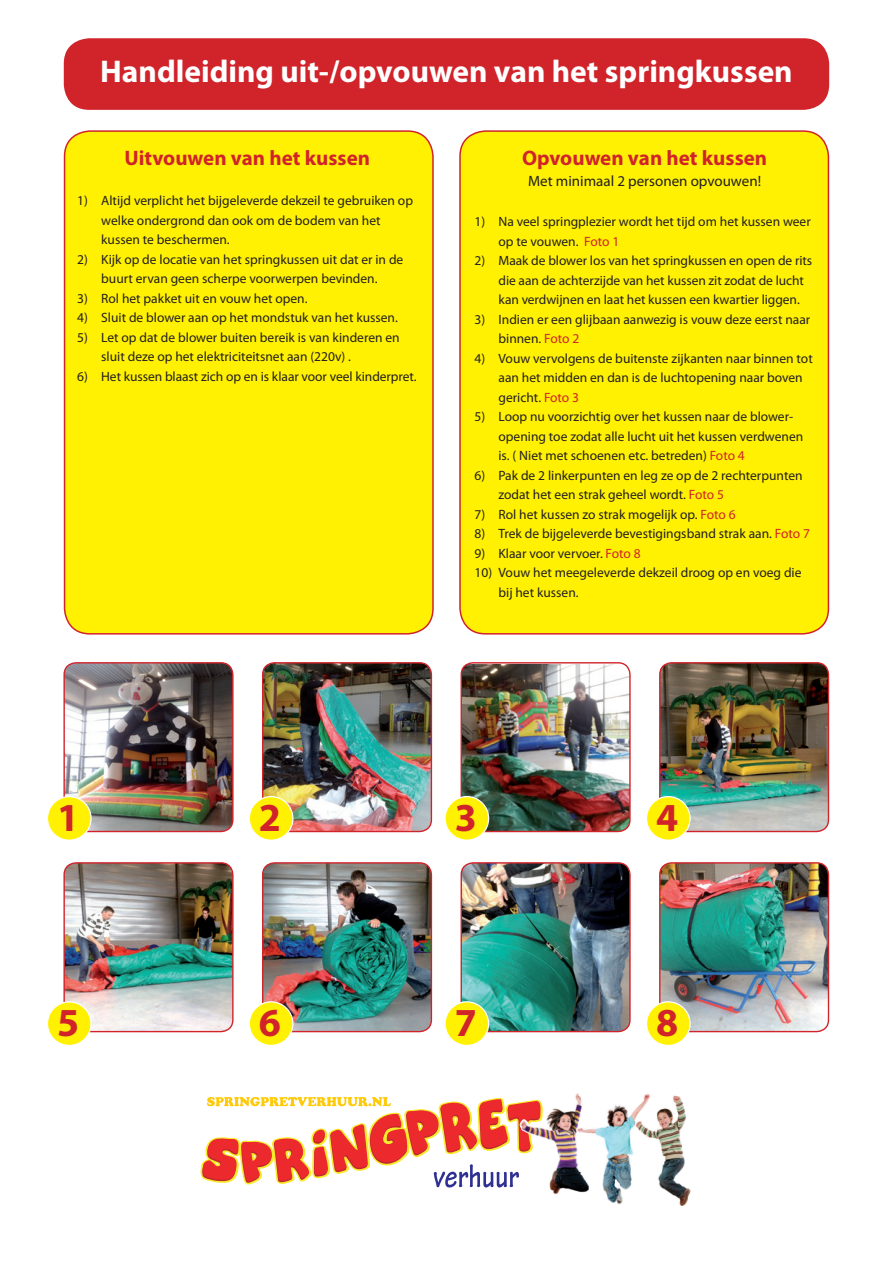
<style>
.page{position:relative;width:893px;height:1263px;background:#fff}
.page>*{position:absolute;margin:0;border:0;box-sizing:border-box;transform-origin:0 0}
.t1{font:700 39.9px "Myriad Pro";color:#d1232a}
.t2{font:700 31.5px "Myriad Pro";color:#fff}
.t3{font:700 21px "Myriad Pro";color:#d1232a}
.t4{font:15px "Myriad Pro";color:#231f20}
.t5{font:13.5px/19.5px "Myriad Pro";color:#231f20}
.s1{color:#d1232a}
</style>
<div class="page">
<svg style="left:200px;top:1097px;width:319px;height:91px"></svg>
<img style="left:519px;top:1093px;width:142px;height:112px">
<img style="left:65px;top:664px;width:167px;height:167px">
<div style="left:63px;top:662px;width:171px;height:170px;border:1px solid #d1232a;border-radius:12px"></div>
<img style="left:263px;top:663px;width:168px;height:168px">
<div style="left:262px;top:662px;width:170px;height:170px;border:1px solid #d1232a;border-radius:12px"></div>
<img style="left:461px;top:664px;width:168px;height:167px">
<div style="left:461px;top:662px;width:170px;height:170px;border:1px solid #d1232a;border-radius:12px"></div>
<img style="left:661px;top:663px;width:167px;height:168px">
<div style="left:659px;top:662px;width:170px;height:170px;border:1px solid #d1232a;border-radius:12px"></div>
<img style="left:65px;top:864px;width:167px;height:167px">
<div style="left:63px;top:862px;width:171px;height:170px;border:1px solid #d1232a;border-radius:12px"></div>
<img style="left:263px;top:863px;width:168px;height:168px">
<div style="left:262px;top:862px;width:170px;height:170px;border:1px solid #d1232a;border-radius:12px"></div>
<img style="left:461px;top:863px;width:169px;height:168px">
<div style="left:461px;top:862px;width:170px;height:170px;border:1px solid #d1232a;border-radius:12px"></div>
<img style="left:661px;top:863px;width:167px;height:168px">
<div style="left:659px;top:862px;width:170px;height:170px;border:1px solid #d1232a;border-radius:12px"></div>
<div style="left:64px;top:38px;width:765px;height:72px;background:#d1232a;border-radius:26px"></div>
<div style="left:65px;top:131px;width:368px;height:503px;background:#fff101;border-radius:26px"></div>
<div style="left:64px;top:130px;width:370px;height:505px;border:2px solid #d1232a;border-radius:26px"></div>
<div style="left:460px;top:131px;width:368px;height:503px;background:#fff101;border-radius:26px"></div>
<div style="left:459px;top:130px;width:370px;height:505px;border:2px solid #d1232a;border-radius:26px"></div>
<div style="left:47px;top:797px;width:44px;height:43px;background:#fff101;border-radius:50%"></div>
<div style="left:47px;top:796px;width:45px;height:45px;border:1px solid #fff;border-radius:50%"></div>
<div style="left:47px;top:1002px;width:44px;height:43px;background:#fff101;border-radius:50%"></div>
<div style="left:47px;top:1001px;width:45px;height:45px;border:1px solid #fff;border-radius:50%"></div>
<div style="left:249px;top:797px;width:44px;height:43px;background:#fff101;border-radius:50%"></div>
<div style="left:249px;top:796px;width:44px;height:45px;border:1px solid #fff;border-radius:50%"></div>
<div style="left:249px;top:1002px;width:44px;height:43px;background:#fff101;border-radius:50%"></div>
<div style="left:249px;top:1001px;width:44px;height:45px;border:1px solid #fff;border-radius:50%"></div>
<div style="left:445px;top:797px;width:44px;height:43px;background:#fff101;border-radius:50%"></div>
<div style="left:444px;top:796px;width:45px;height:45px;border:1px solid #fff;border-radius:50%"></div>
<div style="left:445px;top:1002px;width:44px;height:43px;background:#fff101;border-radius:50%"></div>
<div style="left:444px;top:1001px;width:45px;height:45px;border:1px solid #fff;border-radius:50%"></div>
<div style="left:646px;top:797px;width:44px;height:43px;background:#fff101;border-radius:50%"></div>
<div style="left:646px;top:796px;width:45px;height:45px;border:1px solid #fff;border-radius:50%"></div>
<div style="left:646px;top:1002px;width:44px;height:43px;background:#fff101;border-radius:50%"></div>
<div style="left:646px;top:1001px;width:45px;height:45px;border:1px solid #fff;border-radius:50%"></div>
<h2 class="t2" style="left:100px;top:51px;width:694px">Handleiding uit-/opvouwen van het springkussen</h2>
<h3 class="t3" style="left:125px;top:144px;width:247px">Uitvouwen van het kussen</h3>
<p class="t5" style="left:101px;top:191px;width:313px;text-indent:-24px">1) Altijd verplicht het bijgeleverde dekzeil te gebruiken op welke ondergrond dan ook om de bodem van het kussen te beschermen.</p>
<p class="t5" style="left:77px;top:249px;width:328px;text-align:center">2) Kijk op de locatie van het springkussen uit dat er in de buurt ervan geen scherpe voorwerpen bevinden.</p>
<p class="t5" style="left:77px;top:288px;width:232px">3) Rol het pakket uit en vouw het open.</p>
<p class="t5" style="left:77px;top:308px;width:322px">4) Sluit de blower aan op het mondstuk van het kussen.</p>
<p class="t5" style="left:101px;top:327px;width:300px;text-indent:-24px">5) Let op dat de blower buiten bereik is van kinderen en sluit deze op het elektriciteitsnet aan (220v) .</p>
<p class="t5" style="left:77px;top:366px;width:341px">6) Het kussen blaast zich op en is klaar voor veel kinderpret.</p>
<h3 class="t3" style="left:522px;top:144px;width:247px">Opvouwen van het kussen</h3>
<p class="t4" style="left:528px;top:171px;width:235px">Met minimaal 2 personen opvouwen!</p>
<p class="t5" style="left:498px;top:212px;width:314px;text-indent:-24px">1) Na veel springplezier wordt het tijd om het kussen weer op te vouwen. <span class="s1">Foto 1</span></p>
<p class="t5" style="left:498px;top:251px;width:315px;text-indent:-24px">2) Maak de blower los van het springkussen en open de rits die aan de achterzijde van het kussen zit zodat de lucht kan verdwijnen en laat het kussen een kwartier liggen.</p>
<p class="t5" style="left:498px;top:309px;width:313px;text-indent:-24px">3) Indien er een glijbaan aanwezig is vouw deze eerst naar binnen. <span class="s1">Foto 2</span></p>
<p class="t5" style="left:498px;top:348px;width:316px;text-indent:-24px">4) Vouw vervolgens de buitenste zijkanten naar binnen tot aan het midden en dan is de luchtopening naar boven gericht. <span class="s1">Foto 3</span></p>
<p class="t5" style="left:498px;top:407px;width:306px;text-indent:-24px">5) Loop nu voorzichtig over het kussen naar de blower&shy;opening toe zodat alle lucht uit het kussen verdwenen is. ( Niet met schoenen etc. betreden) <span class="s1">Foto 4</span></p>
<p class="t5" style="left:498px;top:465px;width:306px;text-indent:-24px">6) Pak de 2 linkerpunten en leg ze op de 2 rechterpunten zodat het een strak geheel wordt. <span class="s1">Foto 5</span></p>
<p class="t5" style="left:474px;top:504px;width:263px">7) Rol het kussen zo strak mogelijk op. <span class="s1">Foto 6</span></p>
<p class="t5" style="left:474px;top:523px;width:337px">8) Trek de bijgeleverde bevestigingsband strak aan. <span class="s1">Foto 7</span></p>
<p class="t5" style="left:474px;top:543px;width:168px">9) Klaar voor vervoer. <span class="s1">Foto 8</span></p>
<p class="t5" style="left:498px;top:562px;width:305px;text-indent:-24px">10) Vouw het meegeleverde dekzeil droog op en voeg die bij het kussen.</p>
<h1 class="t1" style="left:57px;top:791px;width:24px">1</h1>
<h1 class="t1" style="left:57px;top:996px;width:24px">5</h1>
<h1 class="t1" style="left:259px;top:791px;width:24px">2</h1>
<h1 class="t1" style="left:259px;top:996px;width:24px">6</h1>
<h1 class="t1" style="left:455px;top:791px;width:24px">3</h1>
<h1 class="t1" style="left:455px;top:996px;width:24px">7</h1>
<h1 class="t1" style="left:656px;top:791px;width:24px">4</h1>
<h1 class="t1" style="left:656px;top:996px;width:24px">8</h1>
</div>
